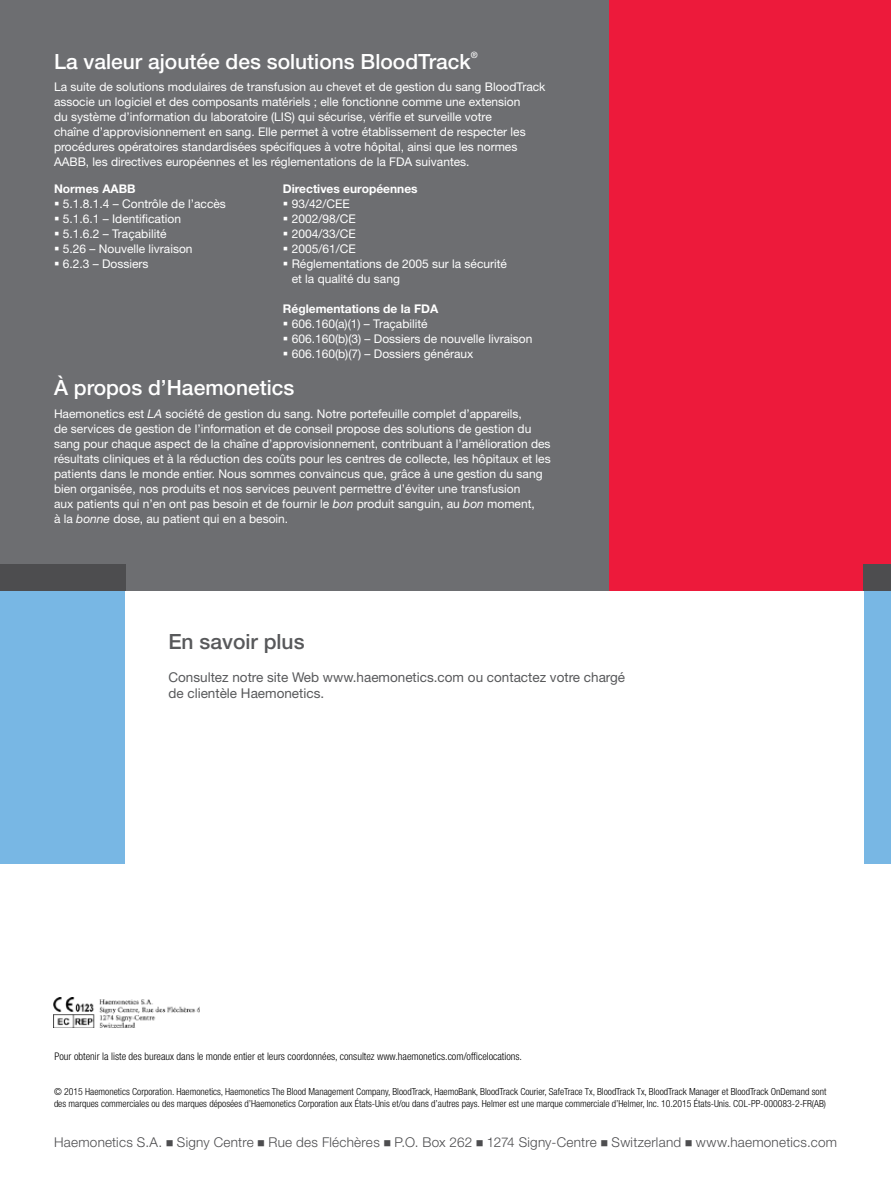
<style>
.page{position:relative;width:891px;height:1188px;background:#fff}
.page>*{position:absolute;margin:0;border:0;box-sizing:border-box;transform-origin:0 0}
.t1{font:500 21px "Helvetica Neue LT Std";color:#fff}
.t2{font:500 21px "Helvetica Neue LT Std";color:#58595b}
.t3{font:300 13.5px "Helvetica Neue LT Std";letter-spacing:.015em;color:#4d4d4f}
.t4{font:13.5px/16.5px "Helvetica Neue LT Std";color:#58595b}
.t5{font:12px/15px "Helvetica Neue LT Std";color:#fff}
.t6{font:700 12px "Helvetica Neue LT Std";color:#fff}
.t7{font:300 condensed 10.5px "Helvetica Neue LT Std";color:#000}
.t8{font:300 condensed 9.75px/12px "Helvetica Neue LT Std";color:#000}
.t9{font:500 8.7px "Helvetica Neue LT Std";color:#fff}
.s1{font-style:italic}
</style>
<div class="page">
<div style="left:608px;top:0;width:283px;height:591px;background:#ed1a3b"></div>
<div style="left:0;top:0;width:608px;height:591px;background:#6d6e71"></div>
<div style="left:0;top:591px;width:125px;height:273px;background:#78b7e4"></div>
<div style="left:864px;top:591px;width:27px;height:273px;background:#78b7e4"></div>
<div style="left:0;top:564px;width:125px;height:27px;background:#4d4d4f"></div>
<div style="left:864px;top:564px;width:27px;height:27px;background:#4d4d4f"></div>
<img style="left:54px;top:997px;width:145px;height:31px">
<h1 class="t1" style="left:54px;top:49px;width:418px">La valeur ajoutée des solutions BloodTrack</h1>
<p class="t9" style="left:471px;top:50px;width:8px">®</p>
<p class="t5" style="left:54px;top:80px;width:493px">La suite de solutions modulaires de transfusion au chevet et de gestion du sang BloodTrack associe un logiciel et des composants matériels ; elle fonctionne comme une extension<br>du système d’information du laboratoire (LIS) qui sécurise, vérifie et surveille votre<br>chaîne d’approvisionnement en sang. Elle permet à votre établissement de respecter les procédures opératoires standardisées spécifiques à votre hôpital, ainsi que les normes AABB, les directives européennes et les réglementations de la FDA suivantes.</p>
<p class="t6" style="left:54px;top:181px;width:83px">Normes AABB</p>
<p class="t5" style="left:54px;top:196px;width:173px">▪ 5.1.8.1.4 – Contrôle de l’accès</p>
<p class="t5" style="left:54px;top:211px;width:129px">▪ 5.1.6.1 – Identification</p>
<p class="t5" style="left:54px;top:226px;width:114px">▪ 5.1.6.2 – Traçabilité</p>
<p class="t5" style="left:54px;top:241px;width:140px">▪ 5.26 – Nouvelle livraison</p>
<p class="t5" style="left:54px;top:256px;width:96px">▪ 6.2.3 – Dossiers</p>
<p class="t6" style="left:283px;top:181px;width:136px">Directives européennes</p>
<p class="t5" style="left:283px;top:196px;width:68px">▪ 93/42/CEE</p>
<p class="t5" style="left:283px;top:211px;width:74px">▪ 2002/98/CE</p>
<p class="t5" style="left:283px;top:226px;width:74px">▪ 2004/33/CE</p>
<p class="t5" style="left:283px;top:241px;width:74px">▪ 2005/61/CE</p>
<p class="t5" style="left:292px;top:256px;width:217px;text-indent:-9px">▪ Réglementations de 2005 sur la sécurité et la qualité du sang</p>
<p class="t6" style="left:283px;top:301px;width:157px">Réglementations de la FDA</p>
<p class="t5" style="left:283px;top:316px;width:146px">▪ 606.160(a)(1) – Traçabilité</p>
<p class="t5" style="left:283px;top:331px;width:251px">▪ 606.160(b)(3) – Dossiers de nouvelle livraison</p>
<p class="t5" style="left:283px;top:346px;width:192px">▪ 606.160(b)(7) – Dossiers généraux</p>
<h1 class="t1" style="left:54px;top:375px;width:242px">À propos d’Haemonetics</h1>
<p class="t5" style="left:54px;top:406px;width:498px">Haemonetics est <span class="s1">LA</span> société de gestion du sang. Notre portefeuille complet d’appareils,<br>de services de gestion de l’information et de conseil propose des solutions de gestion du sang pour chaque aspect de la chaîne d’approvisionnement, contribuant à l’amélioration des résultats cliniques et à la réduction des coûts pour les centres de collecte, les hôpitaux et les patients dans le monde entier. Nous sommes convaincus que, grâce à une gestion du sang bien organisée, nos produits et nos services peuvent permettre d’éviter une transfusion<br>aux patients qui n’en ont pas besoin et de fournir le <span class="s1">bon</span> produit sanguin, au <span class="s1">bon</span> moment,<br>à la <span class="s1">bonne</span> dose, au patient qui en a besoin.</p>
<h1 class="t2" style="left:168px;top:629px;width:138px">En savoir plus</h1>
<p class="t4" style="left:168px;top:669px;width:458px">Consultez notre site Web www.haemonetics.com ou contactez votre chargé de clientèle Haemonetics.</p>
<p class="t7" style="left:54px;top:1051px;width:469px">Pour obtenir la liste des bureaux dans le monde entier et leurs coordonnées, consultez www.haemonetics.com/officelocations.</p>
<p class="t8" style="left:54px;top:1085px;width:774px">© 2015 Haemonetics Corporation. Haemonetics, Haemonetics The Blood Management Company, BloodTrack, HaemoBank, BloodTrack Courier, SafeTrace Tx, BloodTrack Tx, BloodTrack Manager et BloodTrack OnDemand sont des marques commerciales ou des marques déposées d’Haemonetics Corporation aux États-Unis et/ou dans d’autres pays. Helmer est une marque commerciale d’Helmer, Inc. 10.2015 États-Unis. COL-PP-000083-2-FR(AB)</p>
<p class="t3" style="left:54px;top:1134px;width:785px">Haemonetics S.A. Signy Centre Rue des Fléchères P.O. Box 262 1274 Signy-Centre Switzerland www.haemonetics.com</p>
</div>
